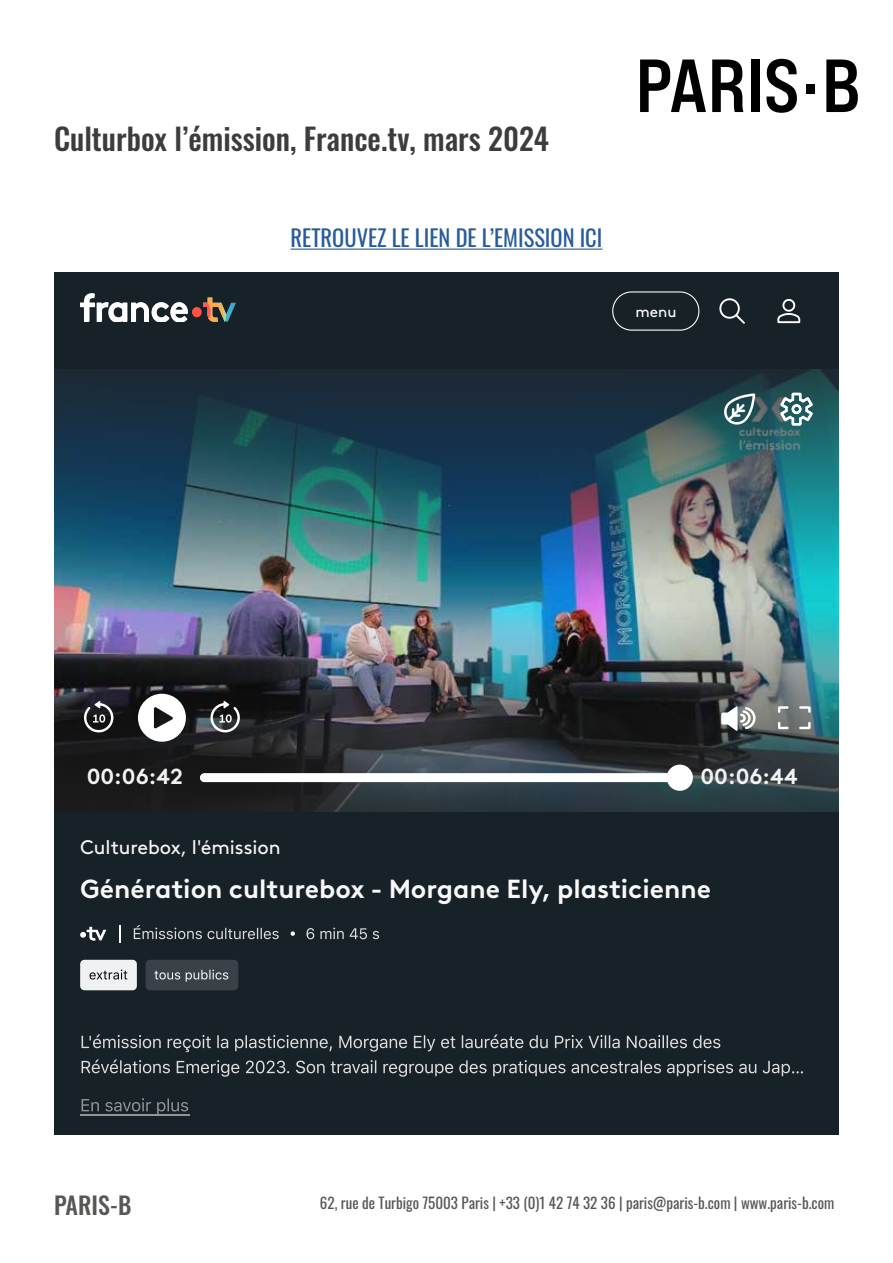
<style>
.page{position:relative;width:893px;height:1263px;background:#fff}
.page>*{position:absolute;margin:0;border:0;box-sizing:border-box;transform-origin:0 0}
.t1{font:700 expanded 75px "Bebas Neue Pro";color:#000}
.t2{font:500 30px "Oswald";color:#3c3c3b}
.t3{font:700 26.1px "France TV Brown";color:#f8f8f8}
.t4{font:500 24px "Oswald";letter-spacing:-.005em;color:#575756}
.t5{font:22.5px "Oswald";color:#275b9b}
.t6{font:700 21.75px "France TV Brown";color:#f2f2f2}
.t7{font:19.65px "France TV Brown";color:#f8f8f8}
.t8{font:15.3px "France TV Brown";color:#fff}
.t9{font:15px "Oswald";color:#575756}
</style>
<div class="page">
<div style="left:54px;top:272px;width:785px;height:862px;background:#172128"></div>
<svg style="left:80px;top:960px;width:57px;height:30px;background:#dedfe1"></svg>
<svg style="left:146px;top:960px;width:92px;height:30px;background:#484d55"></svg>
<svg style="left:82px;top:1034px;width:79px;height:14px"></svg>
<svg style="left:168px;top:1035px;width:43px;height:17px"></svg>
<svg style="left:217px;top:1035px;width:11px;height:13px"></svg>
<svg style="left:235px;top:1035px;width:97px;height:16px"></svg>
<svg style="left:339px;top:1036px;width:68px;height:15px"></svg>
<svg style="left:414px;top:1035px;width:21px;height:16px"></svg>
<svg style="left:441px;top:1036px;width:14px;height:12px"></svg>
<svg style="left:462px;top:1034px;width:61px;height:14px"></svg>
<svg style="left:529px;top:1035px;width:19px;height:13px"></svg>
<svg style="left:555px;top:1035px;width:65px;height:13px"></svg>
<svg style="left:627px;top:1035px;width:60px;height:13px"></svg>
<svg style="left:693px;top:1035px;width:27px;height:13px"></svg>
<svg style="left:82px;top:1059px;width:88px;height:14px"></svg>
<svg style="left:177px;top:1060px;width:62px;height:17px"></svg>
<svg style="left:246px;top:1060px;width:43px;height:13px"></svg>
<svg style="left:296px;top:1060px;width:29px;height:13px"></svg>
<svg style="left:331px;top:1060px;width:45px;height:13px"></svg>
<svg style="left:383px;top:1064px;width:70px;height:13px"></svg>
<svg style="left:459px;top:1060px;width:28px;height:13px"></svg>
<svg style="left:493px;top:1060px;width:72px;height:16px"></svg>
<svg style="left:571px;top:1060px;width:90px;height:13px"></svg>
<svg style="left:667px;top:1060px;width:66px;height:16px"></svg>
<svg style="left:739px;top:1064px;width:17px;height:9px"></svg>
<svg style="left:763px;top:1061px;width:40px;height:15px"></svg>
<hr style="left:80px;top:1114px;width:109px;height:2px;background:#959595">
<svg style="left:82px;top:1099px;width:17px;height:12px"></svg>
<svg style="left:105px;top:1098px;width:46px;height:13px"></svg>
<svg style="left:157px;top:1098px;width:31px;height:16px"></svg>
<svg style="left:80px;top:927px;width:26px;height:14px"></svg>
<svg style="left:134px;top:925px;width:145px;height:14px"></svg>
<svg style="left:119px;top:925px;width:1px;height:17px"></svg>
<svg style="left:291px;top:931px;width:4px;height:5px"></svg>
<svg style="left:306px;top:928px;width:8px;height:11px"></svg>
<svg style="left:320px;top:927px;width:24px;height:12px"></svg>
<svg style="left:350px;top:928px;width:17px;height:11px"></svg>
<svg style="left:373px;top:931px;width:6px;height:8px"></svg>
<img style="left:54px;top:370px;width:785px;height:441px">
<svg style="left:84px;top:701px;width:30px;height:32px"></svg>
<svg style="left:82px;top:700px;width:23px;height:24px"></svg>
<svg style="left:138px;top:693px;width:48px;height:49px;background:#b0b0b1"></svg>
<svg style="left:210px;top:701px;width:30px;height:32px"></svg>
<svg style="left:209px;top:700px;width:23px;height:24px"></svg>
<svg style="left:200px;top:765px;width:493px;height:26px;background:#7b8286"></svg>
<svg style="left:777px;top:705px;width:34px;height:25px"></svg>
<svg style="left:721px;top:706px;width:36px;height:26px"></svg>
<svg style="left:723px;top:392px;width:34px;height:34px"></svg>
<svg style="left:779px;top:392px;width:35px;height:34px"></svg>
<svg style="left:80px;top:294px;width:156px;height:28px"></svg>
<svg style="left:612px;top:291px;width:88px;height:40px"></svg>
<svg style="left:719px;top:298px;width:26px;height:26px"></svg>
<svg style="left:777px;top:299px;width:23px;height:24px"></svg>
<hr style="left:290px;top:249px;width:312px;height:1px;background:#275b9b">
<h2 class="t2" style="left:54px;top:112px;width:496px">Culturbox l’émission, France.tv, mars 2024</h2>
<h3 class="t5" style="left:290px;top:218px;width:313px">RETROUVEZ LE LIEN DE L’EMISSION ICI</h3>
<h1 class="t1" style="left:636px;top:39px;width:226px">PARIS·B</h1>
<p class="t8" style="left:635px;top:300px;width:42px">menu</p>
<h3 class="t6" style="left:87px;top:760px;width:98px">00:06:42</h3>
<h3 class="t6" style="left:700px;top:760px;width:99px">00:06:44</h3>
<h3 class="t7" style="left:80px;top:832px;width:202px">Culturebox, l'émission</h3>
<h3 class="t3" style="left:80px;top:868px;width:633px">Génération culturebox - Morgane Ely, plasticienne</h3>
<h3 class="t4" style="left:54px;top:1184px;width:79px">PARIS-B</h3>
<p class="t9" style="left:320px;top:1190px;width:516px">62, rue de Turbigo 75003 Paris | +33 (0)1 42 74 32 36 | paris@paris-b.com | www.paris-b.com</p>
</div>
